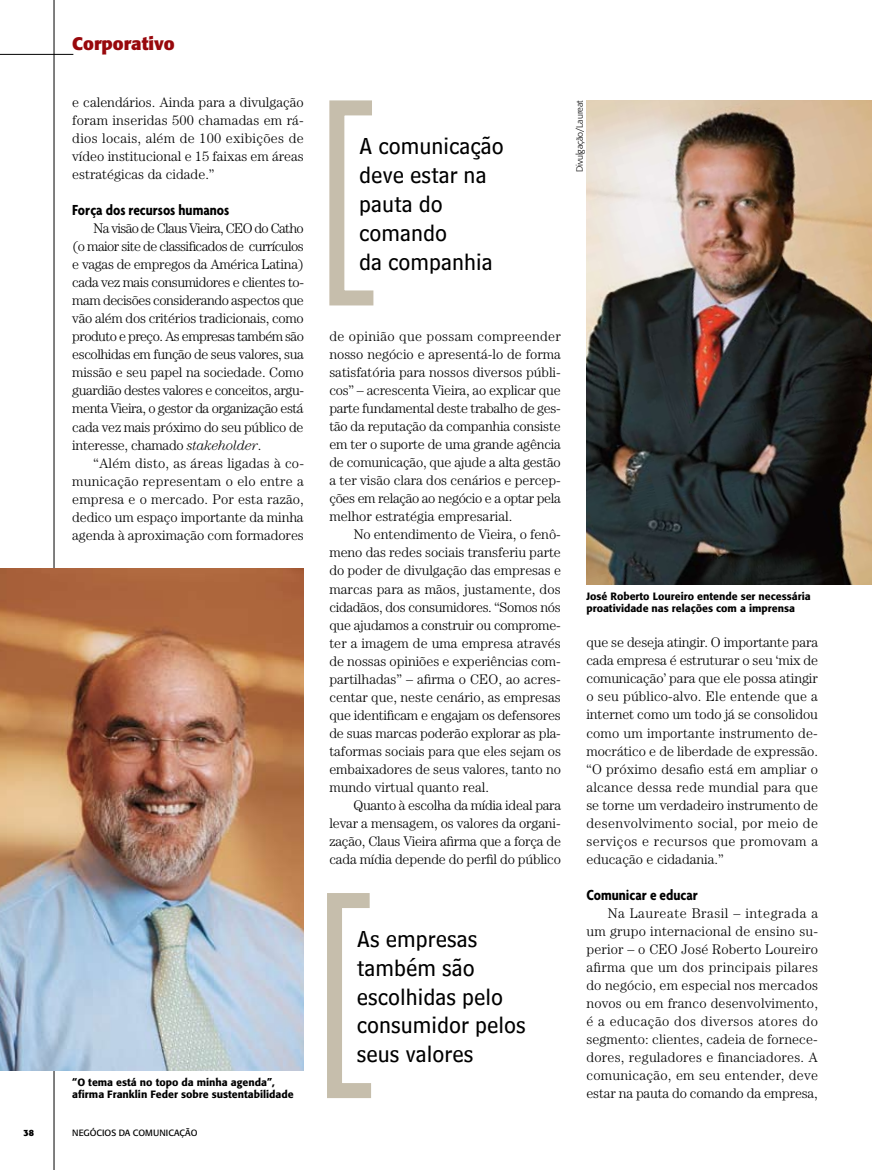
<style>
.page{position:relative;width:872px;height:1170px;background:#fff}
.page>*{position:absolute;margin:0;border:0;box-sizing:border-box;transform-origin:0 0}
.t1{font:24px/28.8px "Bell Centennial Sub Caption";color:#000}
.t2{font:700 18px "Formata";color:#98080c}
.t3{font:700 condensed 15.75px "Agenda";color:#000}
.t4{font:300 13.95px/18px "Century";letter-spacing:-.005em;color:#000;text-align:justify}
.t5{font:500 10.5px/12px "Formata";color:#000}
.t6{font:9px "Formata";color:#000}
.t7{font:300 9px "Formata";color:#000}
.t8{font:700 9px "Formata";color:#000}
.s1{font-style:italic}
</style>
<div class="page">
<hr style="left:54px;top:0;width:1px;height:1169px;background:#000">
<hr style="left:0;top:54px;width:73px;height:1px;background:#000">
<img style="left:586px;top:100px;width:286px;height:484px">
<img style="left:0;top:568px;width:304px;height:502px">
<svg style="left:327px;top:893px;width:44px;height:205px"></svg>
<svg style="left:329px;top:100px;width:45px;height:206px"></svg>
<p class="t2" style="left:72px;top:32px;width:104px">Corporativo</p>
<p class="t4" style="left:72px;top:93px;width:233px">e calendários. Ainda para a divulgação foram inseridas 500 chamadas em rá&shy;dios locais, além de 100 exibições de vídeo institucional e 15 faixas em áreas estratégicas da cidade.”</p>
<p class="t3" style="left:72px;top:201px;width:158px">Força dos recursos humanos</p>
<p class="t4" style="left:72px;top:219px;width:233px;text-indent:21px">Na visão de Claus Vieira, CEO do Catho (o maior site de classificados de currículos e vagas de empregos da América Latina) cada vez mais consumidores e clientes to&shy;mam decisões considerando aspectos que vão além dos critérios tradicionais, como produto e preço. As empresas também são escolhidas em função de seus valores, sua missão e seu papel na sociedade. Como guardião destes valores e conceitos, argu&shy;menta Vieira, o gestor da organização está cada vez mais próximo do seu público de interesse, chamado <span class="s1">stakeholder</span>.</p>
<p class="t4" style="left:72px;top:453px;width:233px;text-indent:21px">“Além disto, as áreas ligadas à co&shy;municação representam o elo entre a empresa e o mercado. Por esta razão, dedico um espaço importante da minha agenda à aproximação com formadores</p>
<p class="t5" style="left:72px;top:1076px;width:223px">“O tema está no topo da minha agenda”, afirma Franklin Feder sobre sustentabilidade</p>
<p class="t8" style="left:24px;top:1127px;width:12px">38</p>
<p class="t6" style="left:72px;top:1127px;width:30px">NEGÓCIOS</p>
<p class="t6" style="left:119px;top:1127px;width:27px">DA COMUNICAÇ</p>
<p class="t6" style="left:185px;top:1127px;width:12px">ÃO</p>
<h1 class="t1" style="left:359px;top:132px;width:146px">A comunicação deve estar na pauta do comando<br>da companhia</h1>
<p class="t7" style="left:574px;top:172px;width:73px;rotate:-90deg">Divulgação/Laureat</p>
<p class="t4" style="left:329px;top:327px;width:233px">de opinião que possam compreender nosso negócio e apresentá-lo de forma satisfatória para nossos diversos públi&shy;cos” – acrescenta Vieira, ao explicar que parte fundamental deste trabalho de ges&shy;tão da reputação da companhia consiste em ter o suporte de uma grande agência de comunicação, que ajude a alta gestão a ter visão clara dos cenários e percep&shy;ções em relação ao negócio e a optar pela melhor estratégia empresarial.</p>
<p class="t4" style="left:329px;top:525px;width:233px;text-indent:24px">No entendimento de Vieira, o fenô&shy;meno das redes sociais transferiu parte do poder de divulgação das empresas e marcas para as mãos, justamente, dos cidadãos, dos consumidores. “Somos nós que ajudamos a construir ou comprome&shy;ter a imagem de uma empresa através de nossas opiniões e experiências com&shy;partilhadas” – afirma o CEO, ao acres&shy;centar que, neste cenário, as empresas que identificam e engajam os defensores de suas marcas poderão explorar as pla&shy;taformas sociais para que eles sejam os embaixadores de seus valores, tanto no mundo virtual quanto real.</p>
<p class="t4" style="left:329px;top:795px;width:233px;text-indent:24px">Quanto à escolha da mídia ideal para levar a mensagem, os valores da organi&shy;zação, Claus Vieira afirma que a força de cada mídia depende do perfil do público</p>
<h1 class="t1" style="left:357px;top:924px;width:171px">As empresas também são escolhidas pelo consumidor pelos seus valores</h1>
<p class="t5" style="left:586px;top:590px;width:226px">José Roberto Loureiro entende ser necessária proatividade nas relações com a imprensa</p>
<p class="t4" style="left:586px;top:633px;width:233px">que se deseja atingir. O importante para cada empresa é estruturar o seu ‘mix de comunicação’ para que ele possa atingir o seu público-alvo. Ele entende que a internet como um todo já se consolidou como um importante instrumento de&shy;mocrático e de liberdade de expressão. “O próximo desafio está em ampliar o alcance dessa rede mundial para que se torne um verdadeiro instrumento de desenvolvimento social, por meio de serviços e recursos que promovam a educação e cidadania.”</p>
<p class="t3" style="left:586px;top:885px;width:113px">Comunicar e educar</p>
<p class="t4" style="left:586px;top:903px;width:233px;text-indent:21px">Na Laureate Brasil – integrada a um grupo internacional de ensino su&shy;perior – o CEO José Roberto Loureiro afirma que um dos principais pilares do negócio, em especial nos mercados novos ou em franco desenvolvimento, é a educação dos diversos atores do segmento: clientes, cadeia de fornece&shy;dores, reguladores e financiadores. A comunicação, em seu entender, deve estar na pauta do comando da empresa,</p>
</div>
